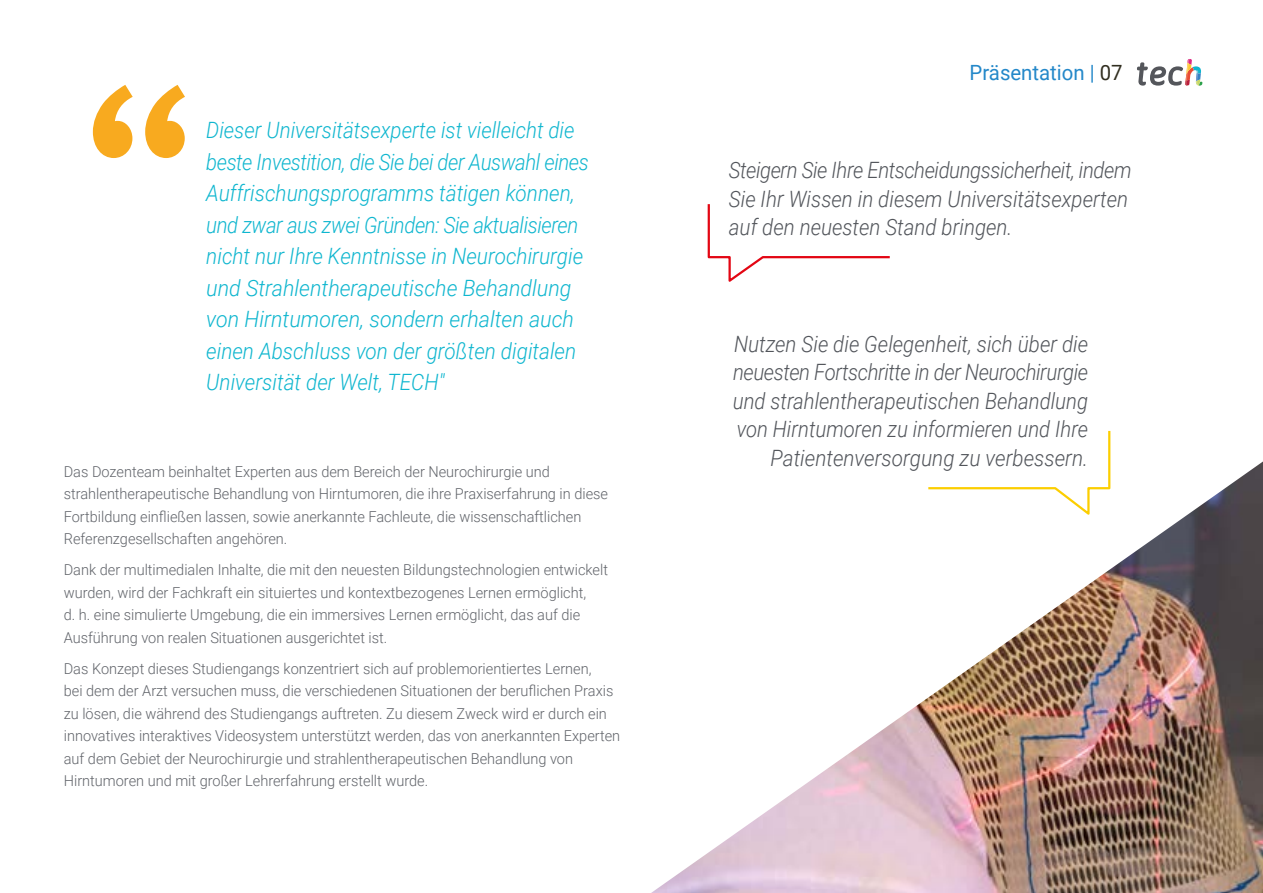
<style>
.page{position:relative;width:1263px;height:893px;background:#fff}
.page>*{position:absolute;margin:0;border:0;box-sizing:border-box;transform-origin:0 0}
.t1{font:italic 300 22.5px/31.5px "Roboto";color:#0fb6cf;scale:.91 1}
.t2{font:italic 300 22.5px/28.5px "Roboto";color:#52555b;text-align:right;scale:.91 1}
.t3{font:italic 300 22.5px/28.5px "Roboto";color:#52555b;scale:.9 1}
.t4{font:21px "Roboto";color:#2488c9}
.t5{font:300 15px/22.5px "Roboto";color:#61646a}
.s1{color:#312e20}
</style>
<div class="page">
<img style="left:651px;top:461px;width:612px;height:432px">
<svg style="left:1137px;top:59px;width:65px;height:27px"></svg>
<svg style="left:93px;top:85px;width:92px;height:73px"></svg>
<svg style="left:926px;top:430px;width:185px;height:88px"></svg>
<svg style="left:707px;top:204px;width:183px;height:78px"></svg>
<p class="t1" style="left:206px;top:114px;width:422px">Dieser Universitätsexperte ist vielleicht die beste Investition, die Sie bei der Auswahl eines Auffrischungsprogramms tätigen können, und zwar aus zwei Gründen: Sie aktualisieren nicht nur Ihre Kenntnisse in Neurochirurgie und Strahlentherapeutische Behandlung von Hirntumoren, sondern erhalten auch einen Abschluss von der größten digitalen Universität der Welt, TECH"</p>
<p class="t5" style="left:64px;top:460px;width:546px">Das Dozenteam beinhaltet Experten aus dem Bereich der Neurochirurgie und strahlentherapeutische Behandlung von Hirntumoren, die ihre Praxiserfahrung in diese Fortbildung einfließen lassen, sowie anerkannte Fachleute, die wissenschaftlichen Referenzgesellschaften angehören.</p>
<p class="t5" style="left:64px;top:558px;width:546px">Dank der multimedialen Inhalte, die mit den neuesten Bildungstechnologien entwickelt wurden, wird der Fachkraft ein situiertes und kontextbezogenes Lernen ermöglicht,<br>d. h. eine simulierte Umgebung, die ein immersives Lernen ermöglicht, das auf die Ausführung von realen Situationen ausgerichtet ist.</p>
<p class="t5" style="left:64px;top:657px;width:558px">Das Konzept dieses Studiengangs konzentriert sich auf problemorientiertes Lernen,<br>bei dem der Arzt versuchen muss, die verschiedenen Situationen der beruflichen Praxis zu lösen, die während des Studiengangs auftreten. Zu diesem Zweck wird er durch ein innovatives interaktives Videosystem unterstützt werden, das von anerkannten Experten auf dem Gebiet der Neurochirurgie und strahlentherapeutischen Behandlung von Hirntumoren und mit großer Lehrerfahrung erstellt wurde.</p>
<h2 class="t4" style="left:969px;top:57px;width:155px">Präsentation | <span class="s1">07</span></h2>
<h1 class="t3" style="left:729px;top:155px;width:449px">Steigern Sie Ihre Entscheidungssicherheit, indem<br>Sie Ihr Wissen in diesem Universitätsexperten auf den neuesten Stand bringen.</h1>
<h1 class="t2" style="left:733px;top:329px;width:392px">Nutzen Sie die Gelegenheit, sich über die neuesten Fortschritte in der Neurochirurgie und strahlentherapeutischen Behandlung von Hirntumoren zu informieren und Ihre Patientenversorgung zu verbessern.</h1>
</div>
